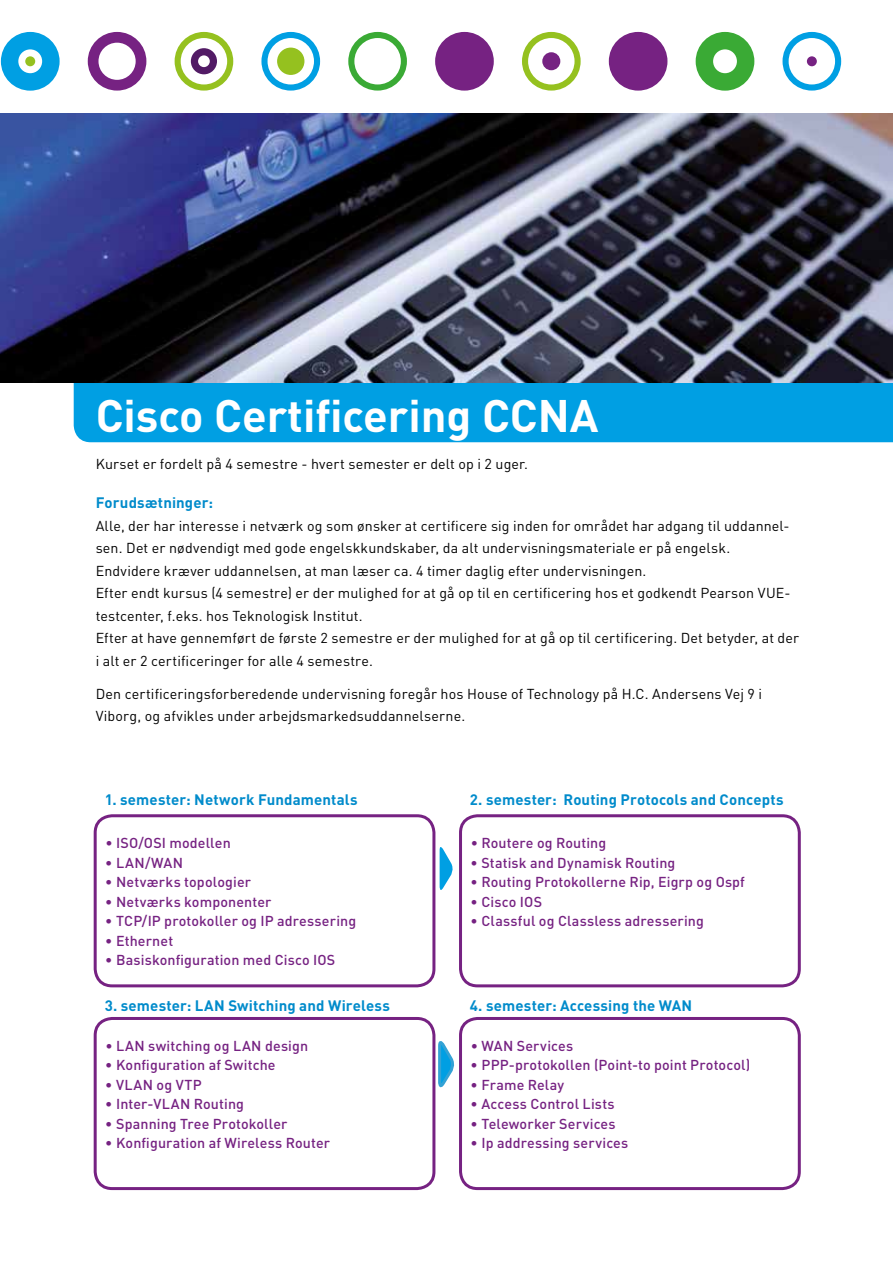
<style>
.page{position:relative;width:893px;height:1263px;background:#fff}
.page>*{position:absolute;margin:0;border:0;box-sizing:border-box;transform-origin:0 0}
.t1{font:700 45px "DIN";color:#fff}
.t2{font:700 15px "DIN";letter-spacing:.01em;color:#008bcb}
.t3{font:14.25px/22.5px "DIN";letter-spacing:.01em;color:#000}
.t4{font:500 14.25px "DIN";letter-spacing:.01em;color:#762282}
</style>
<div class="page">
<div style="left:94px;top:814px;width:341px;height:173px;border:3px solid #762282;border-radius:17px"></div>
<div style="left:459px;top:814px;width:342px;height:173px;border:3px solid #762282;border-radius:17px"></div>
<div style="left:94px;top:1017px;width:341px;height:173px;border:3px solid #762282;border-radius:17px"></div>
<div style="left:459px;top:1017px;width:342px;height:173px;border:3px solid #762282;border-radius:17px"></div>
<div style="left:74px;top:383px;width:819px;height:59px;background:#009fe3"></div>
<svg style="left:1px;top:32px;width:59px;height:59px"></svg>
<svg style="left:696px;top:32px;width:58px;height:59px"></svg>
<svg style="left:175px;top:32px;width:58px;height:59px"></svg>
<svg style="left:261px;top:32px;width:59px;height:59px"></svg>
<div style="left:277px;top:48px;width:27px;height:27px;background:#95c11f;border-radius:50%"></div>
<svg style="left:782px;top:32px;width:59px;height:59px"></svg>
<svg style="left:88px;top:32px;width:58px;height:59px"></svg>
<svg style="left:348px;top:32px;width:59px;height:59px"></svg>
<svg style="left:522px;top:32px;width:59px;height:59px"></svg>
<div style="left:542px;top:52px;width:18px;height:18px;background:#762282;border-radius:50%"></div>
<div style="left:609px;top:32px;width:58px;height:59px;background:#762282;border-radius:50%"></div>
<div style="left:435px;top:32px;width:59px;height:59px;background:#762282;border-radius:50%"></div>
<div style="left:25px;top:56px;width:10px;height:10px;background:#95c11f;border-radius:50%"></div>
<div style="left:807px;top:56px;width:10px;height:10px;background:#762282;border-radius:50%"></div>
<svg style="left:440px;top:847px;width:13px;height:43px"></svg>
<svg style="left:438px;top:1041px;width:17px;height:47px"></svg>
<img style="left:0;top:114px;width:893px;height:269px">
<h1 class="t1" style="left:96px;top:386px;width:504px">Cisco Certificering CCNA</h1>
<p class="t3" style="left:96px;top:452px;width:434px">Kurset er fordelt på 4 semestre - hvert semester er delt op i 2 uger.</p>
<p class="t2" style="left:96px;top:493px;width:119px">Forudsætninger:</p>
<p class="t3" style="left:96px;top:514px;width:705px">Alle, der har interesse i netværk og som ønsker at certificere sig inden for området har adgang til uddannel&shy;sen. Det er nødvendigt med gode engelskkundskaber, da alt undervisningsmateriale er på engelsk.<br>Endvidere kræver uddannelsen, at man læser ca. 4 timer daglig efter undervisningen.<br>Efter endt kursus (4 semestre) er der mulighed for at gå op til en certificering hos et godkendt Pearson VUE&shy;testcenter, f.eks. hos Teknologisk Institut.<br>Efter at have gennemført de første 2 semestre er der mulighed for at gå op til certificering. Det betyder, at der i alt er 2 certificeringer for alle 4 semestre.</p>
<p class="t3" style="left:96px;top:682px;width:668px">Den certificeringsforberedende undervisning foregår hos House of Technology på H.C. Andersens Vej 9 i<br>Viborg, og afvikles under arbejdsmarkedsuddannelserne.</p>
<p class="t2" style="left:105px;top:790px;width:254px">1. semester: Network Fundamentals</p>
<p class="t4" style="left:105px;top:834px;width:127px">• ISO/OSI modellen</p>
<p class="t4" style="left:105px;top:853px;width:79px">• LAN/WAN</p>
<p class="t4" style="left:105px;top:873px;width:147px">• Netværks topologier</p>
<p class="t4" style="left:105px;top:892px;width:168px">• Netværks komponenter</p>
<p class="t4" style="left:105px;top:912px;width:253px">• TCP/IP protokoller og IP adressering</p>
<p class="t4" style="left:105px;top:931px;width:70px">• Ethernet</p>
<p class="t4" style="left:105px;top:951px;width:232px">• Basiskonfiguration med Cisco IOS</p>
<p class="t2" style="left:105px;top:996px;width:287px">3. semester: LAN Switching and Wireless</p>
<p class="t4" style="left:105px;top:1036px;width:204px">• LAN switching og LAN design</p>
<p class="t4" style="left:105px;top:1056px;width:172px">• Konfiguration af Switche</p>
<p class="t4" style="left:105px;top:1075px;width:98px">• VLAN og VTP</p>
<p class="t4" style="left:105px;top:1095px;width:140px">• Inter-VLAN Routing</p>
<p class="t4" style="left:105px;top:1114px;width:184px">• Spanning Tree Protokoller</p>
<p class="t4" style="left:105px;top:1134px;width:226px">• Konfiguration af Wireless Router</p>
<p class="t2" style="left:470px;top:790px;width:315px">2. semester: Routing Protocols and Concepts</p>
<p class="t4" style="left:471px;top:834px;width:137px">• Routere og Routing</p>
<p class="t4" style="left:470px;top:853px;width:206px">• Statisk and Dynamisk Routing</p>
<p class="t4" style="left:470px;top:873px;width:276px">• Routing Protokollerne Rip, Eigrp og Ospf</p>
<p class="t4" style="left:470px;top:892px;width:73px">• Cisco IOS</p>
<p class="t4" style="left:470px;top:912px;width:235px">• Classful og Classless adressering</p>
<p class="t2" style="left:470px;top:996px;width:224px">4. semester: Accessing the WAN</p>
<p class="t4" style="left:471px;top:1036px;width:104px">• WAN Services</p>
<p class="t4" style="left:470px;top:1056px;width:281px">• PPP-protokollen (Point-to point Protocol)</p>
<p class="t4" style="left:470px;top:1075px;width:95px">• Frame Relay</p>
<p class="t4" style="left:470px;top:1095px;width:146px">• Access Control Lists</p>
<p class="t4" style="left:470px;top:1114px;width:147px">• Teleworker Services</p>
<p class="t4" style="left:470px;top:1134px;width:159px">• Ip addressing services</p>
</div>
